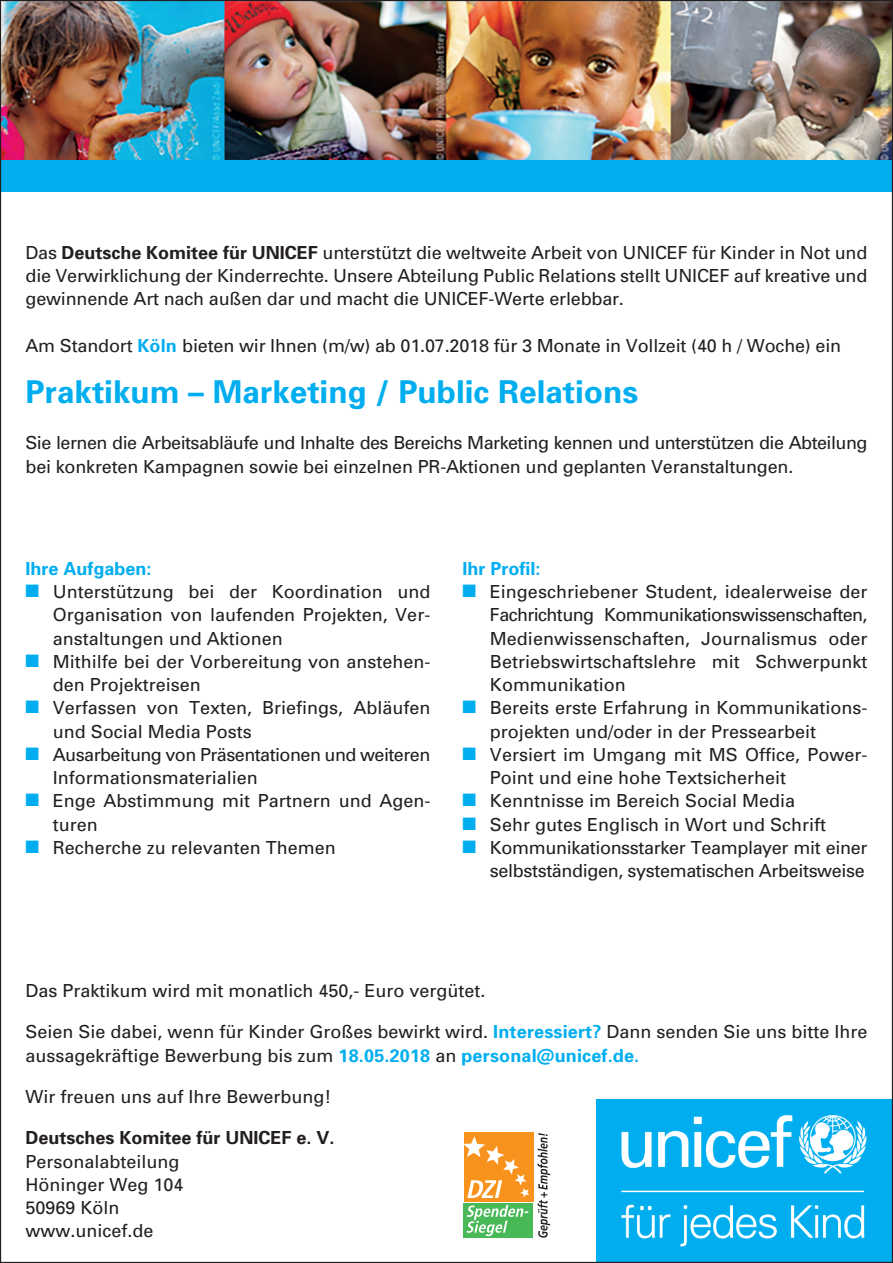
<style>
.page{position:relative;width:893px;height:1263px;background:#fff}
.page>*{position:absolute;margin:0;border:0;box-sizing:border-box;transform-origin:0 0}
.t1{font:700 31.5px "Univers";color:#00aeef}
.t2{font:18px/23.2px "Univers";color:#231f20}
.t3{font:18px/23.2px "Univers";letter-spacing:-.03em;color:#231f20}
.t4{font:18px/23.2px "Univers";letter-spacing:-.02em;color:#231f20;text-align:right}
.t5{font:700 18px "Univers";color:#231f20}
.t6{font:700 18px "Univers";color:#00aeef}
.s1{font-weight:700}
.s2{font-weight:700;color:#00aeef}
.s3{color:#00aeef}
</style>
<div class="page">
<div style="left:596px;top:1099px;width:297px;height:164px;background:#00aeef"></div>
<div style="left:464px;top:1132px;width:69px;height:69px;background:#f7931d"></div>
<div style="left:464px;top:1203px;width:69px;height:35px;background:#49b857"></div>
<svg style="left:467px;top:1205px;width:61px;height:31px"></svg>
<svg style="left:464px;top:1136px;width:65px;height:62px"></svg>
<svg style="left:537px;top:1133px;width:13px;height:105px"></svg>
<img style="left:2px;top:2px;width:889px;height:158px">
<div style="left:0;top:160px;width:893px;height:32px;background:#00aeef"></div>
<img style="left:621px;top:1115px;width:246px;height:132px">
<p class="t2" style="left:26px;top:241px;width:843px;text-align:justify">Das <span class="s1">Deutsche Komitee für UNICEF</span> unterstützt die weltweite Arbeit von UNICEF für Kinder in Not und die Verwirklichung der Kinderrechte. Unsere Abteilung Public Relations stellt UNICEF auf kreative und gewinnende Art nach außen dar und macht die UNICEF-Werte erlebbar.</p>
<p class="t2" style="left:26px;top:334px;width:817px">Am Standort <span class="s2">Köln</span> bieten wir Ihnen (m/w) ab 01.07.2018 für 3 Monate in Vollzeit (40 h / Woche) ein</p>
<h1 class="t1" style="left:26px;top:371px;width:614px">Praktikum – Marketing / Public Relations</h1>
<p class="t3" style="left:26px;top:431px;width:843px">Sie lernen die Arbeitsabläufe und Inhalte des Bereichs Marketing kennen und unterstützen die Abteilung bei konkreten Kampagnen sowie bei einzelnen PR-Aktionen und geplanten Veranstaltungen.</p>
<p class="t6" style="left:26px;top:557px;width:128px">Ihre Aufgaben:</p>
<p class="t2" style="left:53px;top:580px;width:379px;text-align:justify;text-indent:-27px"><span class="s3">■</span> Unterstützung bei der Koordination und Organisation von laufenden Projekten, Ver&shy;anstaltungen und Aktionen</p>
<p class="t2" style="left:53px;top:650px;width:379px;text-indent:-27px"><span class="s3">■</span> Mithilfe bei der Vorbereitung von anstehen&shy;den Projektreisen</p>
<p class="t2" style="left:53px;top:696px;width:379px;text-indent:-27px"><span class="s3">■</span> Verfassen von Texten, Briefings, Abläufen und Social Media Posts</p>
<p class="t3" style="left:53px;top:743px;width:379px;text-indent:-27px"><span class="s3">■</span> Ausarbeitung von Präsentationen und weiteren<br>Informationsmaterialien</p>
<p class="t2" style="left:53px;top:789px;width:379px;text-indent:-27px"><span class="s3">■</span> Enge Abstimmung mit Partnern und Agen&shy;turen</p>
<p class="t2" style="left:26px;top:836px;width:312px"><span class="s3">■</span> Recherche zu relevanten Themen</p>
<p class="t6" style="left:463px;top:557px;width:80px">Ihr Profil:</p>
<p class="t2" style="left:490px;top:580px;width:379px;text-align:justify;text-indent:-27px"><span class="s3">■</span> Eingeschriebener Student, idealerweise der Fachrichtung Kommunikationswissenschaften, Medienwissenschaften, Journalismus oder Betriebswirtschaftslehre mit Schwerpunkt Kommunikation</p>
<p class="t2" style="left:490px;top:696px;width:379px;text-indent:-27px"><span class="s3">■</span> Bereits erste Erfahrung in Kommunikations&shy;projekten und/oder in der Pressearbeit</p>
<p class="t2" style="left:490px;top:743px;width:379px;text-indent:-27px"><span class="s3">■</span> Versiert im Umgang mit MS Office, Power-<br>Point und eine hohe Textsicherheit</p>
<p class="t2" style="left:463px;top:789px;width:334px"><span class="s3">■</span> Kenntnisse im Bereich Social Media</p>
<p class="t2" style="left:463px;top:812px;width:365px"><span class="s3">■</span> Sehr gutes Englisch in Wort und Schrift</p>
<p class="t4" style="left:463px;top:835px;width:406px"><span class="s3">■</span> Kommunikationsstarker Teamplayer mit einer selbstständigen, systematischen Arbeitsweise</p>
<p class="t2" style="left:26px;top:979px;width:462px">Das Praktikum wird mit monatlich 450,- Euro vergütet.</p>
<p class="t2" style="left:26px;top:1020px;width:843px">Seien Sie dabei, wenn für Kinder Großes bewirkt wird. <span class="s2">Interessiert?</span> Dann senden Sie uns bitte Ihre aussagekräftige Bewerbung bis zum <span class="s2">18.05.2018</span> an <span class="s2">personal@unicef.de.</span></p>
<p class="t2" style="left:26px;top:1085px;width:308px">Wir freuen uns auf Ihre Bewerbung!</p>
<p class="t5" style="left:26px;top:1126px;width:311px">Deutsches Komitee für UNICEF e. V.</p>
<p class="t2" style="left:26px;top:1149px;width:160px">Personalabteilung<br>Höninger Weg 104<br>50969 Köln www.unicef.de</p>
</div>
